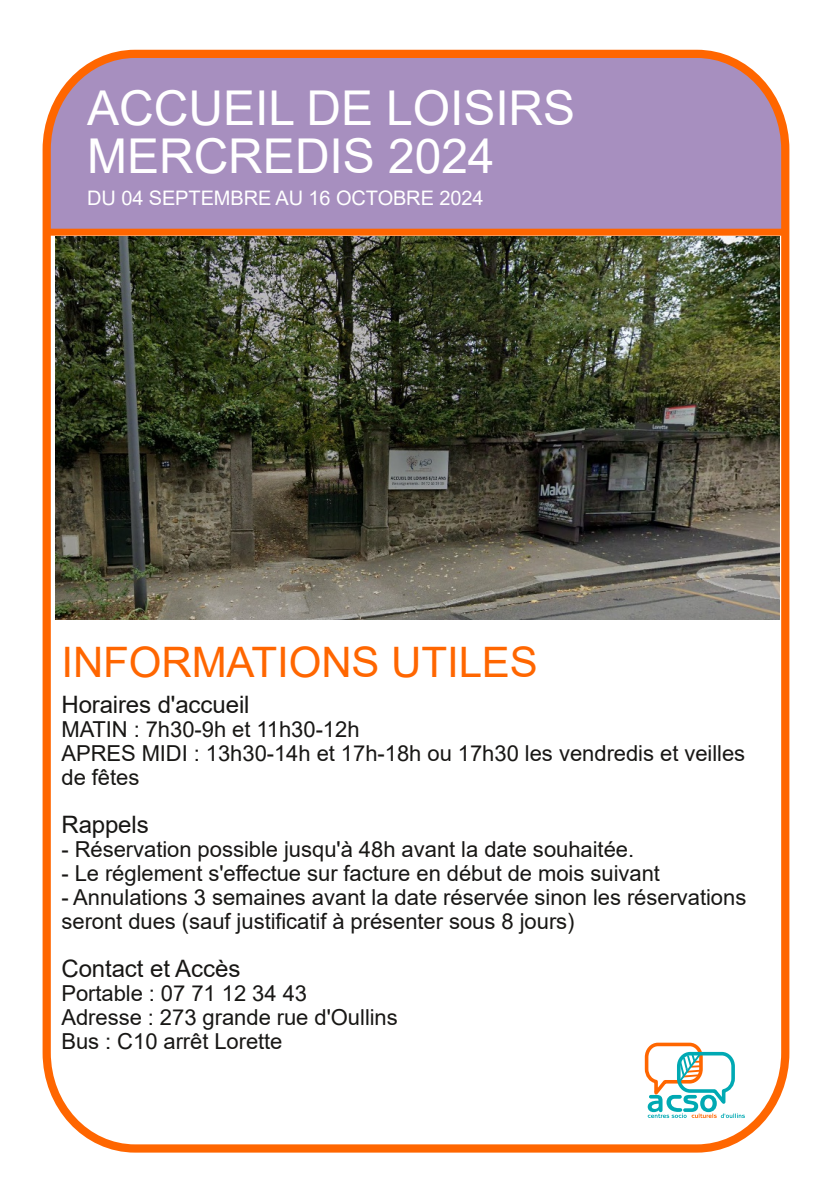
<style>
.page{position:relative;width:840px;height:1191px;background:#fff}
.page>*{position:absolute;margin:0;border:0;box-sizing:border-box;transform-origin:0 0}
.t1{font:48px/48px "Arial";color:#fff}
.t2{font:42px "Arial";color:#f60}
.t3{font:24px "Arial";letter-spacing:-.005em;color:#181715}
.t4{font:22px/24px "Arial";color:#181715}
.t5{font:20px "Arial";letter-spacing:-.005em;color:#fff}
</style>
<div class="page">
<img style="left:55px;top:236px;width:723px;height:384px">
<div style="left:52px;top:53px;width:728px;height:176px;background:#a78fbf"></div>
<div style="left:43px;top:50px;width:746px;height:1102px;border:8px solid #f60;border-radius:92px"></div>
<div style="left:47px;top:229px;width:737px;height:7px;background:#f60"></div>
<svg style="left:644px;top:1042px;width:100px;height:76px"></svg>
<h1 class="t1" style="left:87px;top:85px;width:489px">ACCUEIL DE LOISIRS<br>MERCREDIS 2024</h1>
<p class="t5" style="left:87px;top:187px;width:397px">DU 04 SEPTEMBRE AU 16 OCTOBRE 2024</p>
<h2 class="t2" style="left:61px;top:639px;width:477px">INFORMATIONS UTILES</h2>
<p class="t3" style="left:61px;top:691px;width:189px">Horaires d'accueil</p>
<p class="t4" style="left:61px;top:717px;width:684px">MATIN : 7h30-9h et 11h30-12h<br>APRES MIDI : 13h30-14h et 17h-18h ou 17h30 les vendredis et veilles de fêtes</p>
<p class="t3" style="left:61px;top:811px;width:89px">Rappels</p>
<p class="t4" style="left:61px;top:837px;width:574px">- Réservation possible jusqu'à 48h avant la date souhaitée.</p>
<p class="t4" style="left:61px;top:861px;width:599px">- Le réglement s'effectue sur facture en début de mois suivant</p>
<p class="t4" style="left:61px;top:885px;width:686px">- Annulations 3 semaines avant la date réservée sinon les réservations seront dues (sauf justificatif à présenter sous 8 jours)</p>
<p class="t3" style="left:61px;top:955px;width:180px">Contact et Accès</p>
<p class="t4" style="left:61px;top:981px;width:338px">Portable : 07 71 12 34 43<br>Adresse : 273 grande rue d'Oullins<br>Bus : C10 arrêt Lorette</p>
</div>
